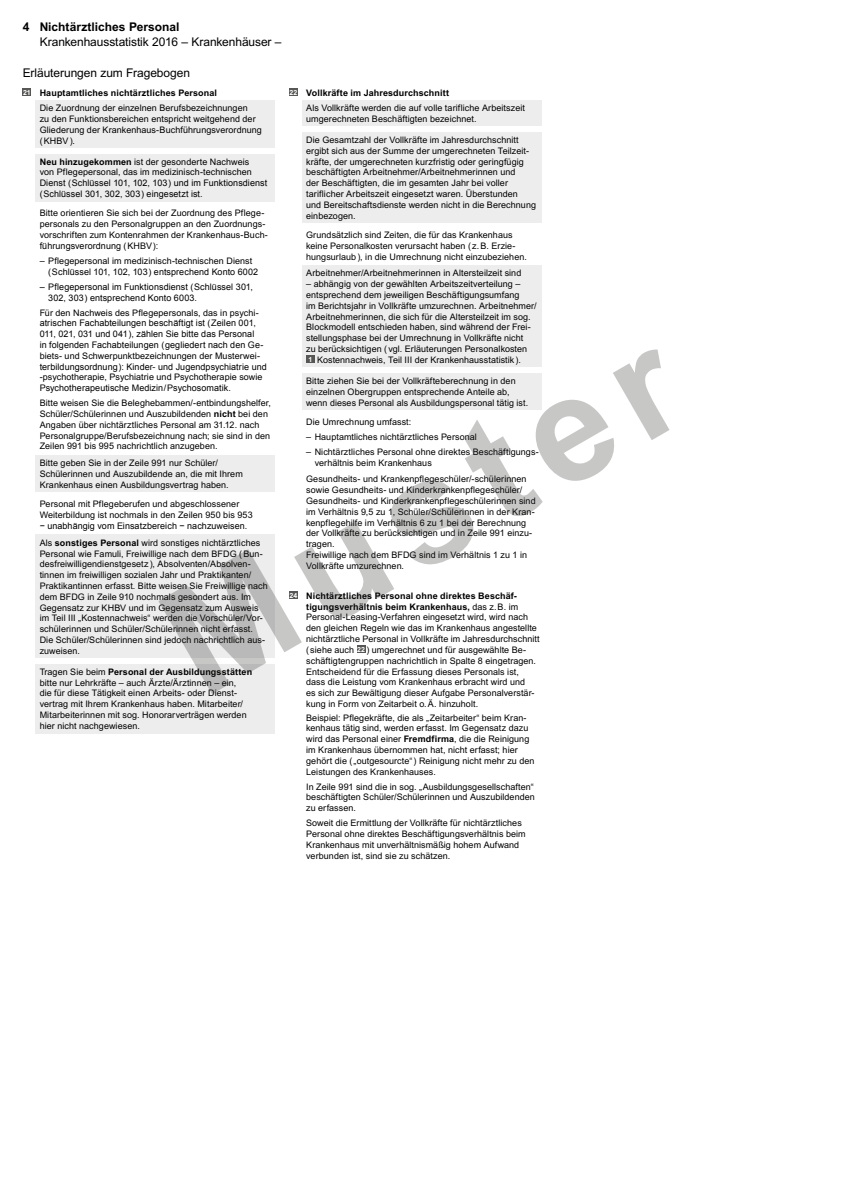
<style>
.page{position:relative;width:842px;height:1191px;background:#fff}
.page>*{position:absolute;margin:0;border:0;box-sizing:border-box;transform-origin:0 0}
.t1{font:150px "Arial Bold MT2";color:#1d1d1b}
.t2{font:12px "Arial";letter-spacing:-.005em;color:#000}
.t3{font:700 12px "Arial";color:#000}
.t4{font:9px/10.8px "Arial";letter-spacing:.005em;color:#000}
.t5{font:9px/10.8px "Arial MT2";letter-spacing:.005em;color:#000}
.s1{font-weight:700;font-size:7px;color:#fff}
.s2{font-weight:700}
.s3{font-family:"Arial"}
</style>
<div class="page">
<div style="left:23px;top:89px;width:8px;height:7px;background:#575756"></div>
<div style="left:35px;top:100px;width:240px;height:48px;background:#ededed"></div>
<div style="left:35px;top:154px;width:240px;height:47px;background:#ededed"></div>
<div style="left:35px;top:455px;width:240px;height:37px;background:#ededed"></div>
<div style="left:35px;top:535px;width:240px;height:123px;background:#ededed"></div>
<div style="left:35px;top:664px;width:240px;height:69px;background:#ededed"></div>
<div style="left:289px;top:89px;width:9px;height:7px;background:#575756"></div>
<div style="left:302px;top:100px;width:239px;height:26px;background:#ededed"></div>
<div style="left:302px;top:132px;width:239px;height:91px;background:#ededed"></div>
<div style="left:302px;top:266px;width:239px;height:101px;background:#ededed"></div>
<div style="left:306px;top:356px;width:9px;height:7px;background:#575756"></div>
<div style="left:302px;top:373px;width:239px;height:37px;background:#ededed"></div>
<div style="left:289px;top:592px;width:9px;height:7px;background:#575756"></div>
<div style="left:357px;top:646px;width:8px;height:7px;background:#575756"></div>
<h2 class="t3" style="left:23px;top:19px;width:158px">4 Nichtärztliches Personal</h2>
<h2 class="t2" style="left:40px;top:34px;width:243px">Krankenhausstatistik 2016 – Krankenhäuser –</h2>
<h2 class="t2" style="left:23px;top:65px;width:169px">Erläuterungen zum Fragebogen</h2>
<p class="t4" style="left:40px;top:85px;width:210px;line-height:15.4px;text-indent:-17px"><span class="s1">21</span> <span class="s2">Hauptamtliches nichtärztliches Personal<br></span>Die Zuordnung der einzelnen Berufsbezeichnungen</p>
<p class="t4" style="left:40px;top:113px;width:224px">zu den Funktionsbereichen entspricht weitgehend der<br>Gliederung der Krankenhaus-Buchführungsverordnung (KHBV).</p>
<p class="t4" style="left:40px;top:156px;width:214px"><span class="s2">Neu hinzugekommen</span> ist der gesonderte Nachweis von Pflegepersonal, das im medizinisch-technischen</p>
<p class="t5" style="left:40px;top:178px;width:229px">Dienst ( Schlüssel 101, 102, 103 ) und im Funktionsdienst ( Schlüssel 301, 302, 303 ) eingesetzt ist.</p>
<p class="t4" style="left:40px;top:208px;width:230px">Bitte orientieren Sie sich bei der Zuordnung des Pflege&shy;personals zu den Personalgruppen an den Zuordnungs&shy;vorschriften zum Kontenrahmen der Krankenhaus-Buch-</p>
<p class="t5" style="left:40px;top:240px;width:120px">führungsverordnung ( KHBV ):</p>
<p class="t4" style="left:40px;top:255px;width:214px">– Pflegepersonal im medizinisch-technischen Dienst</p>
<p class="t5" style="left:48px;top:266px;width:212px">( Schlüssel 101, 102, 103 ) entsprechend Konto 6002</p>
<p class="t5" style="left:48px;top:281px;width:206px;text-indent:-9px">– Pflegepersonal im Funktionsdienst ( Schlüssel 301,<br>302, 303 ) entsprechend Konto 6003.</p>
<p class="t4" style="left:40px;top:307px;width:220px">Für den Nachweis des Pflegepersonals, das in psychi-</p>
<p class="t5" style="left:40px;top:318px;width:225px">atrischen Fachabteilungen beschäftigt ist ( Zeilen 001,<br>011, 021, 031 und 041 ), zählen Sie bitte das Personal in folgenden Fachabteilungen ( gegliedert nach den Ge<span class="s3">-</span></p>
<p class="t4" style="left:40px;top:350px;width:222px">biets- und Schwerpunktbezeichnungen der Musterwei-</p>
<p class="t5" style="left:40px;top:361px;width:229px">terbildungsordnung ): Kinder- und Jugendpsychiatrie und</p>
<p class="t4" style="left:40px;top:372px;width:224px">-psychotherapie, Psychiatrie und Psychotherapie sowie</p>
<p class="t5" style="left:40px;top:383px;width:193px">Psychotherapeutische Medizin / Psychosomatik.</p>
<p class="t4" style="left:40px;top:398px;width:233px">Bitte weisen Sie die Beleghebammen/-entbindungshelfer, Schüler/Schülerinnen und Auszubildenden <span class="s2">nicht</span> bei den Angaben über nichtärztliches Personal am 31.12. nach Personalgruppe/Berufsbezeichnung nach; sie sind in den Zeilen 991 bis 995 nachrichtlich anzugeben.</p>
<p class="t4" style="left:40px;top:458px;width:205px">Bitte geben Sie in der Zeile 991 nur Schüler/<br>Schülerinnen und Auszubildende an, die mit Ihrem<br>Krankenhaus einen Ausbildungsvertrag haben.</p>
<p class="t4" style="left:40px;top:499px;width:215px">Personal mit Pflegeberufen und abgeschlossener<br>Weiterbildung ist nochmals in den Zeilen 950 bis 953</p>
<p class="t5" style="left:40px;top:520px;width:209px">− unabhängig vom Einsatzbereich − nachzuweisen.</p>
<p class="t4" style="left:40px;top:537px;width:230px">Als <span class="s2">sonstiges Personal</span> wird sonstiges nichtärztliches Personal wie Famuli, Freiwillige nach dem BFDG (Bun&shy;desfreiwilligendienstgesetz ), Absolventen/Absolven&shy;tinnen im freiwilligen sozialen Jahr und Praktikanten/ Praktikantinnen erfasst. Bitte weisen Sie Freiwillige nach dem BFDG in Zeile 910 nochmals gesondert aus. Im Gegensatz zur KHBV und im Gegensatz zum Ausweis im Teil III „Kostennachweis“ werden die Vorschüler/Vor&shy;schülerinnen und Schüler/Schülerinnen nicht erfasst.<br>Die Schüler/Schülerinnen sind jedoch nachrichtlich aus&shy;zuweisen.</p>
<p class="t4" style="left:40px;top:666px;width:214px">Tragen Sie beim <span class="s2">Personal der Ausbildungsstätten </span>bitte nur Lehrkräfte – auch Ärzte/Ärztinnen – ein,<br>die für diese Tätigkeit einen Arbeits- oder Dienst&shy;vertrag mit Ihrem Krankenhaus haben. Mitarbeiter/ Mitarbeiterinnen mit sog. Honorarverträgen werden hier nicht nachgewiesen.</p>
<p class="t4" style="left:306px;top:85px;width:220px;line-height:15.4px;text-indent:-17px"><span class="s1">22</span> <span class="s2">Vollkräfte im Jahresdurchschnitt<br></span>Als Vollkräfte werden die auf volle tarifliche Arbeitszeit</p>
<p class="t4" style="left:306px;top:113px;width:172px">umgerechneten Beschäftigten bezeichnet.</p>
<p class="t4" style="left:306px;top:135px;width:231px">Die Gesamtzahl der Vollkräfte im Jahresdurchschnitt ergibt sich aus der Summe der umgerechneten Teilzeit&shy;kräfte, der umgerechneten kurzfristig oder geringfügig beschäftigten Arbeitnehmer/Arbeitnehmerinnen und<br>der Beschäftigten, die im gesamten Jahr bei voller tariflicher Arbeitszeit eingesetzt waren. Überstunden<br>und Bereitschaftsdienste werden nicht in die Berechnung einbezogen.</p>
<p class="t4" style="left:306px;top:229px;width:222px">Grundsätzlich sind Zeiten, die für das Krankenhaus keine Personalkosten verursacht haben ( z.B. Erzie&shy;hungsurlaub), in die Umrechnung nicht einzubeziehen.</p>
<p class="t4" style="left:306px;top:268px;width:217px">Arbeitnehmer/Arbeitnehmerinnen in Altersteilzeit sind</p>
<p class="t4" style="left:306px;top:279px;width:232px">– abhängig von der gewählten Arbeitszeitverteilung – entsprechend dem jeweiligen Beschäftigungsumfang<br>im Berichtsjahr in Vollkräfte umzurechnen. Arbeitnehmer/ Arbeitnehmerinnen, die sich für die Altersteilzeit im sog.<br>Blockmodell entschieden haben, sind während der Frei&shy;stellungsphase bei der Umrechnung in Vollkräfte nicht<br>zu berücksichtigen (vgl. Erläuterungen Personalkosten<br><span class="s1">1</span> Kostennachweis, Teil III der Krankenhausstatistik).</p>
<p class="t4" style="left:306px;top:375px;width:223px">Bitte ziehen Sie bei der Vollkräfteberechnung in den einzelnen Obergruppen entsprechende Anteile ab, wenn dieses Personal als Ausbildungspersonal tätig ist.</p>
<p class="t4" style="left:306px;top:416px;width:107px">Die Umrechnung umfasst:</p>
<p class="t4" style="left:306px;top:431px;width:172px">– Hauptamtliches nichtärztliches Personal</p>
<p class="t4" style="left:315px;top:446px;width:226px;text-indent:-8px">– Nichtärztliches Personal ohne direktes Beschäftigungs&shy;verhältnis beim Krankenhaus</p>
<p class="t4" style="left:306px;top:474px;width:231px">Gesundheits- und Krankenpflegeschüler/-schülerinnen sowie Gesundheits- und Kinderkrankenpflegeschüler/ Gesundheits- und Kinderkrankenpflegeschülerinnen sind im Verhältnis 9,5 zu 1, Schüler/Schülerinnen in der Kran&shy;kenpflegehilfe im Verhältnis 6 zu 1 bei der Berechnung der Vollkräfte zu berücksichtigen und in Zeile 991 einzu&shy;tragen.<br>Freiwillige nach dem BFDG sind im Verhältnis 1 zu 1 in Vollkräfte umzurechnen.</p>
<p class="t4" style="left:306px;top:590px;width:235px;text-indent:-17px"><span class="s1">24</span> <span class="s2">Nichtärztliches Personal ohne direktes Beschäf&shy;tigungsverhältnis beim Krankenhaus,</span> das z.B. im Personal-Leasing-Verfahren eingesetzt wird, wird nach den gleichen Regeln wie das im Krankenhaus angestellte nichtärztliche Personal in Vollkräfte im Jahresdurchschnitt ( siehe auch <span class="s1">22</span> ) umgerechnet und für ausgewählte Be&shy;schäftigtengruppen nachrichtlich in Spalte 8 eingetragen.<br>Entscheidend für die Erfassung dieses Personals ist, dass die Leistung vom Krankenhaus erbracht wird und<br>es sich zur Bewältigung dieser Aufgabe Personalverstär&shy;kung in Form von Zeitarbeit o.Ä. hinzuholt.</p>
<p class="t4" style="left:306px;top:712px;width:230px">Beispiel: Pflegekräfte, die als „Zeitarbeiter“ beim Kran&shy;kenhaus tätig sind, werden erfasst. Im Gegensatz dazu wird das Personal einer <span class="s2">Fremdfirma</span>, die die Reinigung im Krankenhaus übernommen hat, nicht erfasst; hier gehört die („outgesourcte“) Reinigung nicht mehr zu den Leistungen des Krankenhauses.</p>
<p class="t4" style="left:306px;top:781px;width:230px;text-align:justify">In Zeile 991 sind die in sog. „Ausbildungsgesellschaften“ beschäftigten Schüler/Schülerinnen und Auszubildenden zu erfassen.</p>
<p class="t4" style="left:306px;top:818px;width:221px">Soweit die Ermittlung der Vollkräfte für nichtärztliches Personal ohne direktes Beschäftigungsverhältnis beim Krankenhaus mit unverhältnismäßig hohem Aufwand verbunden ist, sind sie zu schätzen.</p>
<h1 class="t1" style="left:126px;top:567px;width:568px;rotate:-30deg">Muster</h1>
</div>
